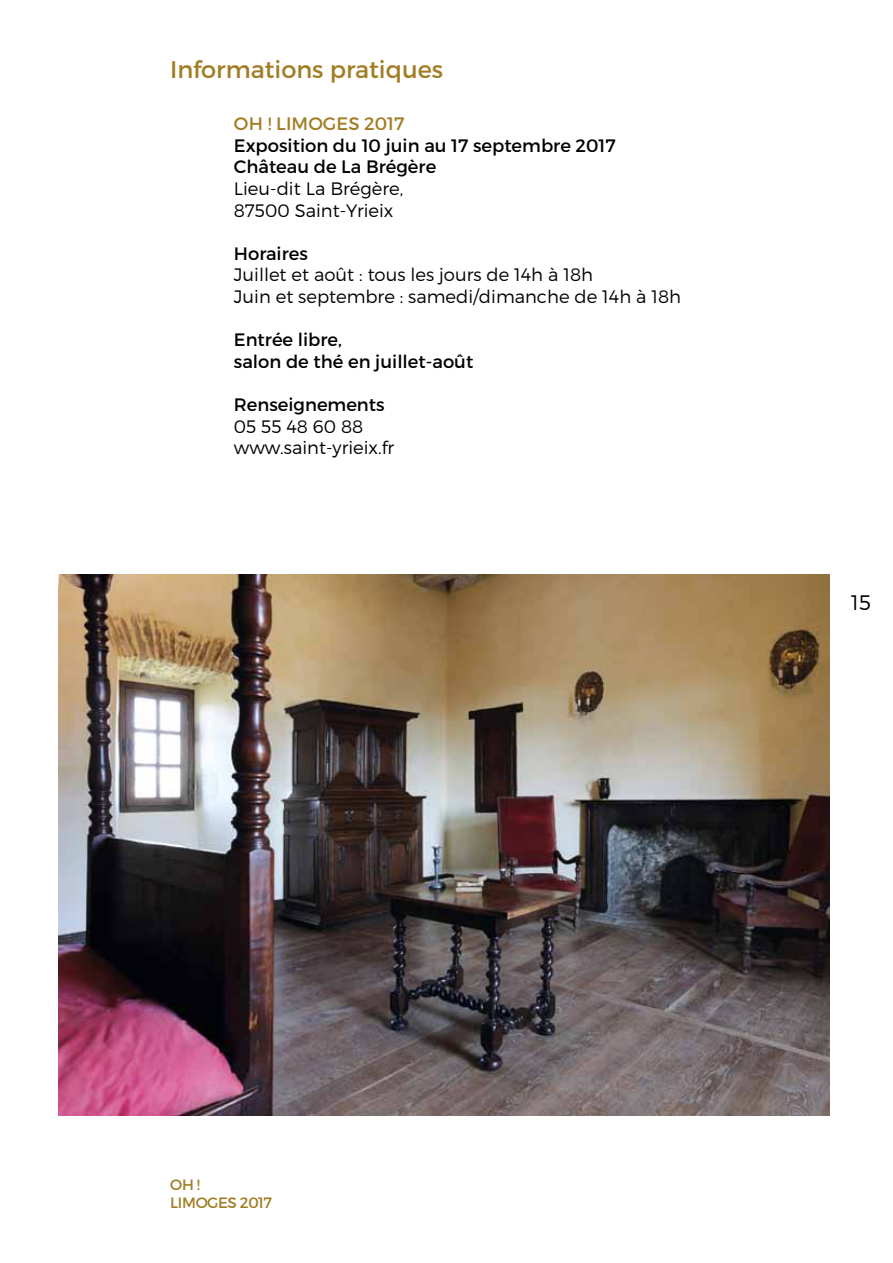
<style>
.page{position:relative;width:893px;height:1263px;background:#fff}
.page>*{position:absolute;margin:0;border:0;box-sizing:border-box;transform-origin:0 0}
.t1{font:24px "Montserrat";color:#a17d24}
.t2{font:300 21px "Montserrat";color:#000}
.t3{font:300 18px/21.6px "Montserrat";color:#000}
.t4{font:18px/21.6px "Montserrat";color:#000}
.t5{font:18px "Montserrat";letter-spacing:.005em;color:#a17d24}
.t6{font:15px/18px "Montserrat";color:#a17d24}
</style>
<div class="page">
<img style="left:59px;top:574px;width:770px;height:541px">
<h1 class="t1" style="left:170px;top:55px;width:275px">I nformations pratiques</h1>
<p class="t5" style="left:234px;top:113px;width:172px">Oh ! Limoges 2017</p>
<p class="t4" style="left:234px;top:135px;width:383px">Exposition du 10 juin au 17 septembre 2017<br>Château de La Brégère</p>
<p class="t3" style="left:234px;top:178px;width:171px">Lieu-dit La Brégère,<br>87500 Saint-Yrieix</p>
<p class="t4" style="left:234px;top:243px;width:75px">Horaires</p>
<p class="t3" style="left:234px;top:264px;width:449px">Juillet et août : tous les jours de 14h à 18h<br>Juin et septembre : samedi/dimanche de 14h à 18h</p>
<p class="t4" style="left:234px;top:329px;width:241px">Entrée libre,<br>salon de thé en juillet-août</p>
<p class="t4" style="left:234px;top:394px;width:152px">Renseignements</p>
<p class="t3" style="left:234px;top:415px;width:162px">05 55 48 60 88 www.saint-yrieix.fr</p>
<p class="t2" style="left:851px;top:589px;width:21px">15</p>
<p class="t6" style="left:170px;top:1176px;width:31px">OH !<br>LIMOGES</p>
<p class="t6" style="left:240px;top:1194px;width:34px">2017</p>
</div>
